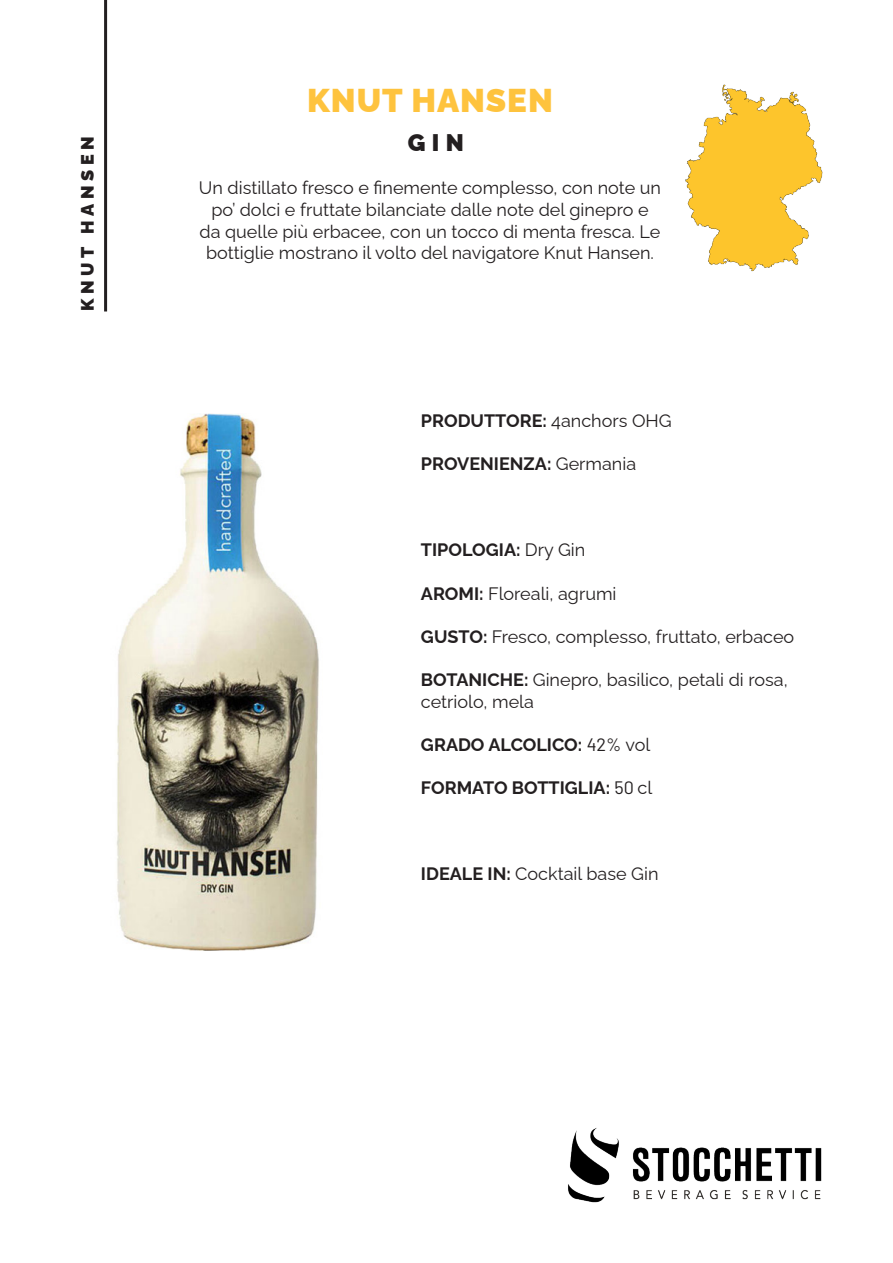
<style>
.page{position:relative;width:893px;height:1263px;background:#fff}
.page>*{position:absolute;margin:0;border:0;box-sizing:border-box;transform-origin:0 0}
.t1{font:900 33px "Raleway";letter-spacing:.03em;color:#fec33e}
.t2{font:900 24px "Raleway";color:#231f20}
.t3{font:18px/21.6px "Raleway";color:#231f20}
.t4{font:700 18px "Raleway";color:#231f20}
.t5{font:900 18px "Raleway";letter-spacing:.26em;color:#231f20}
.s1{font-weight:400}
.s2{font-weight:700}
.s3{font-family:"Barlow";font-weight:400}
</style>
<div class="page">
<img style="left:568px;top:1128px;width:254px;height:75px">
<img style="left:116px;top:414px;width:203px;height:536px">
<img style="left:685px;top:84px;width:138px;height:188px">
<hr style="left:104px;top:0;width:3px;height:311px;background:#231f20">
<p class="t5" style="left:73px;top:311px;width:177px;rotate:-90deg">KNUT HANSEN</p>
<p class="t1" style="left:307px;top:74px;width:247px">KNUT HANSEN</p>
<p class="t2" style="left:408px;top:124px;width:57px">GIN</p>
<p class="t3" style="left:199px;top:175px;width:464px;text-align:center">Un distillato fresco e finemente complesso, con note un po’ dolci e fruttate bilanciate dalle note del ginepro e da quelle più erbacee, con un tocco di menta fresca. Le bottiglie mostrano il volto del navigatore Knut Hansen.</p>
<p class="t4" style="left:421px;top:406px;width:252px">PRODUTTORE: <span class="s1">4anchors OHG</span></p>
<p class="t4" style="left:421px;top:449px;width:217px">PROVENIENZA: <span class="s1">Germania</span></p>
<p class="t4" style="left:421px;top:536px;width:166px">TIPOLOGIA: <span class="s1">Dry Gin</span></p>
<p class="t3" style="left:421px;top:580px;width:197px"><span class="s2">AROMI:</span> Floreali, agrumi</p>
<p class="t3" style="left:421px;top:624px;width:375px"><span class="s2">GUSTO:</span> Fresco, complesso, fruttato, erbaceo</p>
<p class="t3" style="left:421px;top:667px;width:368px"><span class="s2">BOTANICHE:</span> Ginepro, basilico, petali di rosa, cetriolo, mela</p>
<p class="t4" style="left:421px;top:730px;width:231px">GRADO ALCOLICO: <span class="s3">42%</span> <span class="s1">vol</span></p>
<p class="t4" style="left:421px;top:773px;width:233px">FORMATO BOTTIGLIA: <span class="s3">50</span> <span class="s1">cl</span></p>
<p class="t3" style="left:421px;top:861px;width:239px"><span class="s2">IDEALE IN:</span> Cocktail base Gin</p>
</div>
